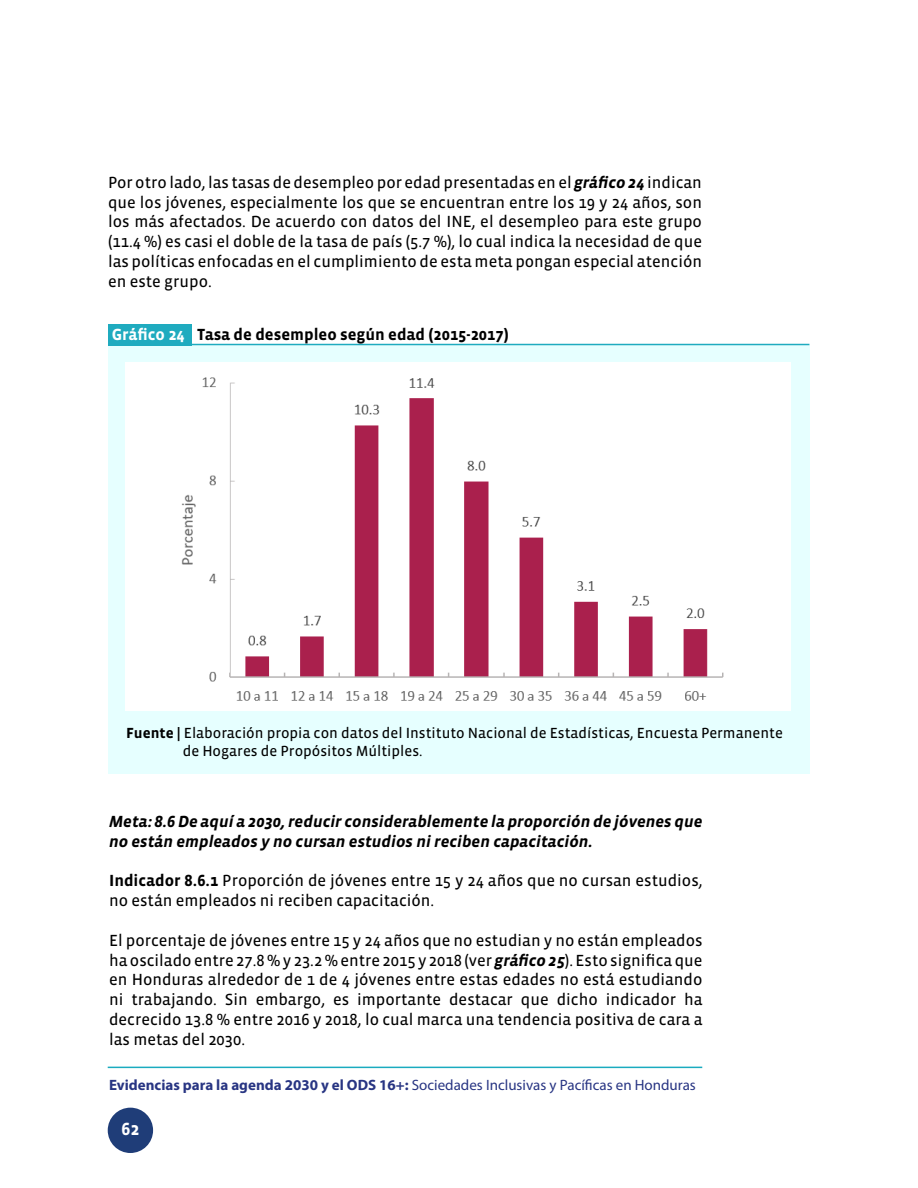
<style>
.page{position:relative;width:918px;height:1188px;background:#fff}
.page>*{position:absolute;margin:0;border:0;box-sizing:border-box;transform-origin:0 0}
.t1{font:700 18px "Vista Sans";color:#fff}
.t2{font:16.5px/19.8px "Vista Sans Reg";color:#000;text-align:justify}
.t3{font:italic 700 16.5px/19.8px "Vista Sans";color:#000}
.t4{font:700 16.5px "Vista Sans";color:#000}
.t5{font:15px/18px "Vista Sans Reg";color:#000}
.t6{font:15px "Myriad Pro";color:#283583}
.s1{font-family:"Vista Sans";font-weight:700;font-style:italic}
.s2{color:#fff}
.s3{font-family:"Vista Sans";font-weight:700}
.s4{font-weight:700}
</style>
<div class="page">
<hr style="left:108px;top:1067px;width:594px;height:1px;background:#1aabbf">
<div style="left:108px;top:1108px;width:45px;height:45px;background:#1f3d78;border-radius:50%"></div>
<div style="left:108px;top:345px;width:701px;height:428px;background:#e6ffff"></div>
<div style="left:108px;top:324px;width:83px;height:21px;background:#1fabbf"></div>
<hr style="left:108px;top:344px;width:701px;height:1px;background:#1fabbf">
<div style="left:125px;top:362px;width:666px;height:349px;background:#fff"></div>
<img style="left:181px;top:377px;width:543px;height:324px">
<p class="t2" style="left:108px;top:173px;width:596px">Por otro lado, las tasas de desempleo por edad presentadas en el <span class="s1">gráfico 24</span> indican que los jóvenes, especialmente los que se encuentran entre los 19 y 24 años, son los más afectados. De acuerdo con datos del INE, el desempleo para este grupo (11.4 %) es casi el doble de la tasa de país (5.7 %), lo cual indica la necesidad de que las políticas enfocadas en el cumplimiento de esta meta pongan especial atención en este grupo.</p>
<p class="t4" style="left:112px;top:326px;width:399px"><span class="s2">Gráfico 24</span> Tasa de desempleo según edad (2015-2017)</p>
<p class="t5" style="left:183px;top:724px;width:602px;text-indent:-57px"><span class="s3">Fuente |</span> Elaboración propia con datos del Instituto Nacional de Estadísticas, Encuesta Permanente de Hogares de Propósitos Múltiples.</p>
<p class="t3" style="left:109px;top:812px;width:595px">Meta: 8.6 De aquí a 2030, reducir considerablemente la proporción de jóvenes que no están empleados y no cursan estudios ni reciben capacitación.</p>
<p class="t2" style="left:109px;top:871px;width:595px"><span class="s3">Indicador 8.6.1</span> Proporción de jóvenes entre 15 y 24 años que no cursan estudios, no están empleados ni reciben capacitación.</p>
<p class="t2" style="left:109px;top:931px;width:595px">El porcentaje de jóvenes entre 15 y 24 años que no estudian y no están empleados ha oscilado entre 27.8 % y 23.2 % entre 2015 y 2018 (ver <span class="s1">gráfico 25</span>). Esto significa que en Honduras alrededor de 1 de 4 jóvenes entre estas edades no está estudiando ni trabajando. Sin embargo, es importante destacar que dicho indicador ha decrecido 13.8 % entre 2016 y 2018, lo cual marca una tendencia positiva de cara a las metas del 2030.</p>
<p class="t6" style="left:109px;top:1076px;width:588px"><span class="s4">Evidencias para la agenda 2030 y el ODS 16+:</span> Sociedades Inclusivas y Pacíficas en Honduras</p>
<p class="t1" style="left:121px;top:1120px;width:19px">62</p>
</div>
